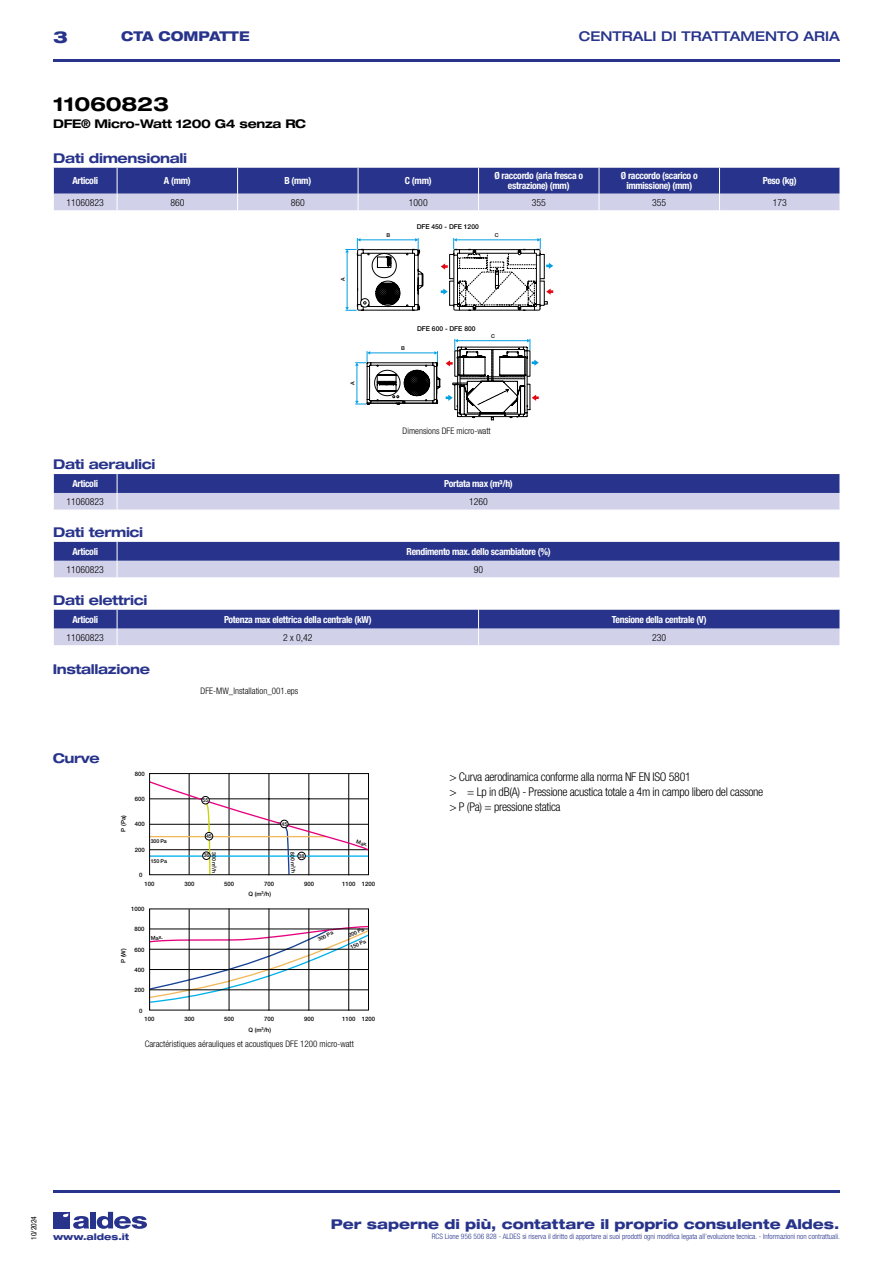
<style>
.page{position:relative;width:893px;height:1263px;background:#fff}
.page>*{position:absolute;margin:0;border:0;box-sizing:border-box;transform-origin:0 0}
.t1{font:700 expanded 19.5px "Helvetica Neue LT Std";letter-spacing:-.01em;color:#000}
.t2{font:800 expanded 16.5px "Helvetica Neue LT Std";color:#28348b}
.t3{font:700 expanded 13.5px "Helvetica Neue LT Std";letter-spacing:-.025em;color:#28348b}
.t4{font:800 expanded 13.5px "Helvetica Neue LT Std";color:#28348b}
.t5{font:500 expanded 13.5px "Helvetica Neue LT Std";color:#28348b}
.t6{font:800 expanded 13.5px "Helvetica Neue LT Std";color:#28348b;scale:.95 1}
.t7{font:300 condensed 12px/15px "Helvetica Neue LT Std";letter-spacing:-.025em;color:#000}
.t8{font:700 expanded 12px "Helvetica Neue LT Std";letter-spacing:-.025em;color:#000}
.t9{font:700 condensed 9.75px/10.5px "Helvetica Neue LT Std";letter-spacing:-.03em;color:#fff;text-align:center}
.t10{font:300 condensed 9.75px "Helvetica Neue";color:#000}
.t11{font:300 condensed 9px "Helvetica Neue LT Std";color:#000}
.t12{font:800 expanded 9px "Helvetica Neue LT Std";color:#28348b}
.t13{font:300 condensed 7.5px "Helvetica Neue LT Std";color:#28348b}
.t14{font:condensed 7.5px "Helvetica Neue LT Std";color:#000}
.t15{font:500 6.75px "Helvetica Neue";color:#000}
.t16{font:500 6px "Helvetica Neue";color:#000}
.t17{font:500 5.4px "Helvetica Neue";color:#000}
.t18{font:500 5.25px "Helvetica Neue";letter-spacing:-.025em;color:#000}
</style>
<div class="page">
<div style="left:53px;top:1212px;width:17px;height:16px;background:#28348b"></div>
<div style="left:90px;top:1212px;width:6px;height:16px;background:#28348b"></div>
<svg style="left:97px;top:1212px;width:50px;height:17px"></svg>
<svg style="left:63px;top:1213px;width:26px;height:16px"></svg>
<hr style="left:53px;top:59px;width:787px;height:2px;background:#28348b">
<hr style="left:53px;top:1190px;width:787px;height:2px;background:#28348b">
<svg style="left:53px;top:168px;width:787px;height:43px;background:#6f76b2"></svg>
<svg style="left:345px;top:238px;width:208px;height:73px"></svg>
<svg style="left:355px;top:339px;width:184px;height:81px"></svg>
<svg style="left:53px;top:474px;width:787px;height:36px;background:#797fb8"></svg>
<svg style="left:53px;top:542px;width:787px;height:36px;background:#7b80b9"></svg>
<svg style="left:53px;top:610px;width:787px;height:35px;background:#797fb8"></svg>
<svg style="left:149px;top:773px;width:220px;height:238px"></svg>
<div style="left:201px;top:796px;width:9px;height:8px;background:#fff;border:1px solid #000;border-radius:50%"></div>
<div style="left:205px;top:832px;width:8px;height:8px;background:#fff;border:1px solid #000;border-radius:50%"></div>
<div style="left:202px;top:851px;width:8px;height:9px;background:#fff;border:1px solid #000;border-radius:50%"></div>
<div style="left:297px;top:852px;width:9px;height:8px;background:#fff;border:1px solid #000;border-radius:50%"></div>
<div style="left:280px;top:820px;width:8px;height:8px;background:#fff;border:1px solid #000;border-radius:50%"></div>
<h2 class="t2" style="left:53px;top:26px;width:16px">3</h2>
<h3 class="t6" style="left:121px;top:28px;width:137px">CTA COMPATTE</h3>
<h3 class="t5" style="left:579px;top:28px;width:263px">CENTRALI DI TRATTAMENTO ARIA</h3>
<h1 class="t1" style="left:53px;top:92px;width:117px">11060823</h1>
<p class="t8" style="left:53px;top:116px;width:254px">DFE® Micro-Watt 1200 G4 senza RC</p>
<h3 class="t3" style="left:53px;top:150px;width:135px">Dati dimensionali</h3>
<p class="t9" style="left:72px;top:175px;width:27px">Articoli</p>
<p class="t9" style="left:164px;top:175px;width:28px">A (mm)</p>
<p class="t9" style="left:284px;top:175px;width:28px">B (mm)</p>
<p class="t9" style="left:405px;top:175px;width:28px">C (mm)</p>
<p class="t9" style="left:494px;top:170px;width:90px">Ø raccordo (aria fresca o estrazione) (mm)</p>
<p class="t9" style="left:621px;top:170px;width:78px">Ø raccordo (scarico o immissione) (mm)</p>
<p class="t9" style="left:763px;top:175px;width:35px">Peso (kg)</p>
<p class="t10" style="left:66px;top:197px;width:39px">11060823</p>
<p class="t10" style="left:170px;top:197px;width:16px">860</p>
<p class="t10" style="left:291px;top:197px;width:16px">860</p>
<p class="t10" style="left:409px;top:197px;width:20px">1000</p>
<p class="t10" style="left:532px;top:197px;width:16px">355</p>
<p class="t10" style="left:652px;top:197px;width:16px">355</p>
<p class="t10" style="left:773px;top:197px;width:16px">173</p>
<p class="t15" style="left:417px;top:223px;width:64px">DFE 450 - DFE 1200</p>
<p class="t17" style="left:387px;top:232px;width:5px">B</p>
<p class="t17" style="left:495px;top:232px;width:5px">C</p>
<p class="t17" style="left:340px;top:281px;width:5px;rotate:-90deg">A</p>
<p class="t17" style="left:349px;top:385px;width:5px;rotate:-90deg">A</p>
<p class="t17" style="left:401px;top:345px;width:5px">B</p>
<p class="t15" style="left:417px;top:324px;width:60px">DFE 600 - DFE 800</p>
<p class="t17" style="left:491px;top:333px;width:5px">C</p>
<p class="t11" style="left:402px;top:425px;width:90px">Dimensions DFE micro-watt</p>
<h3 class="t3" style="left:53px;top:455px;width:104px">Dati aeraulici</h3>
<p class="t9" style="left:72px;top:478px;width:27px">Articoli</p>
<p class="t9" style="left:444px;top:478px;width:70px">Portata max (m³/h)</p>
<p class="t10" style="left:66px;top:496px;width:39px">11060823</p>
<p class="t10" style="left:469px;top:496px;width:20px">1260</p>
<h3 class="t3" style="left:53px;top:524px;width:92px">Dati termici</h3>
<p class="t9" style="left:72px;top:546px;width:27px">Articoli</p>
<p class="t9" style="left:407px;top:546px;width:146px">Rendimento max. dello scambiatore (%)</p>
<p class="t10" style="left:66px;top:564px;width:39px">11060823</p>
<p class="t10" style="left:474px;top:564px;width:11px">90</p>
<h3 class="t3" style="left:53px;top:592px;width:96px">Dati elettrici</h3>
<p class="t9" style="left:72px;top:614px;width:27px">Articoli</p>
<p class="t9" style="left:224px;top:614px;width:149px">Potenza max elettrica della centrale (kW)</p>
<p class="t9" style="left:612px;top:614px;width:96px">Tensione della centrale (V)</p>
<p class="t10" style="left:66px;top:632px;width:39px">11060823</p>
<p class="t10" style="left:283px;top:632px;width:31px">2 x 0,42</p>
<p class="t10" style="left:652px;top:632px;width:16px">230</p>
<h3 class="t3" style="left:53px;top:661px;width:99px">Installazione</h3>
<p class="t11" style="left:201px;top:685px;width:99px">DFE-MW_Installation_001.eps</p>
<h3 class="t3" style="left:53px;top:750px;width:49px">Curve</h3>
<p class="t16" style="left:135px;top:770px;width:11px">800</p>
<p class="t16" style="left:120px;top:832px;width:18px;rotate:-90deg">P (Pa)</p>
<p class="t16" style="left:135px;top:795px;width:11px">600</p>
<p class="t16" style="left:135px;top:821px;width:11px">400</p>
<p class="t18" style="left:151px;top:837px;width:18px">300 Pa</p>
<p class="t16" style="left:135px;top:846px;width:11px">200</p>
<p class="t16" style="left:139px;top:871px;width:5px">0</p>
<p class="t18" style="left:151px;top:857px;width:18px">150 Pa</p>
<p class="t18" style="left:203px;top:797px;width:7px">55</p>
<p class="t18" style="left:206px;top:833px;width:7px">45</p>
<p class="t18" style="left:203px;top:852px;width:7px">36</p>
<p class="t18" style="left:299px;top:853px;width:7px">38</p>
<p class="t18" style="left:281px;top:821px;width:7px">45</p>
<p class="t18" style="left:295px;top:852px;width:22px;rotate:87deg">800 m<sup>3</sup>/h</p>
<p class="t18" style="left:217px;top:852px;width:22px;rotate:90deg">300 m<sup>3</sup>/h</p>
<p class="t18" style="left:357px;top:838px;width:13px;rotate:18deg">Max.</p>
<p class="t16" style="left:144px;top:880px;width:11px">100</p>
<p class="t16" style="left:184px;top:880px;width:11px">300</p>
<p class="t16" style="left:224px;top:880px;width:11px">500</p>
<p class="t16" style="left:264px;top:880px;width:11px">700</p>
<p class="t16" style="left:304px;top:880px;width:11px">900</p>
<p class="t16" style="left:342px;top:880px;width:34px">1100 1200</p>
<p class="t16" style="left:249px;top:890px;width:24px">Q (m<sup>3</sup>/h)</p>
<p class="t16" style="left:131px;top:905px;width:15px">1000</p>
<p class="t16" style="left:120px;top:963px;width:16px;rotate:-90deg">P (W)</p>
<p class="t16" style="left:135px;top:925px;width:11px">800</p>
<p class="t16" style="left:135px;top:966px;width:11px">400</p>
<p class="t18" style="left:151px;top:935px;width:13px;rotate:-5deg">Max.</p>
<p class="t18" style="left:317px;top:937px;width:18px;rotate:-28deg">300 Pa</p>
<p class="t16" style="left:135px;top:946px;width:11px">600</p>
<p class="t16" style="left:135px;top:986px;width:11px">200</p>
<p class="t16" style="left:139px;top:1007px;width:5px">0</p>
<p class="t18" style="left:348px;top:933px;width:18px;rotate:-23deg">200 Pa</p>
<p class="t18" style="left:350px;top:944px;width:18px;rotate:-24deg">150 Pa</p>
<p class="t16" style="left:144px;top:1015px;width:11px">100</p>
<p class="t16" style="left:184px;top:1015px;width:11px">300</p>
<p class="t16" style="left:224px;top:1015px;width:11px">500</p>
<p class="t16" style="left:264px;top:1015px;width:11px">700</p>
<p class="t16" style="left:304px;top:1015px;width:11px">900</p>
<p class="t16" style="left:342px;top:1015px;width:34px">1100 1200</p>
<p class="t16" style="left:249px;top:1026px;width:24px">Q (m<sup>3</sup>/h)</p>
<p class="t11" style="left:145px;top:1038px;width:211px">Caractéristiques aérauliques et acoustiques DFE 1200 micro-watt</p>
<p class="t7" style="left:449px;top:769px;width:315px">&gt; Curva aerodinamica conforme alla norma NF EN ISO 5801<br>&gt; = Lp in dB(A) - Pressione acustica totale a 4m in campo libero del cassone &gt; P (Pa) = pressione statica</p>
<p class="t14" style="left:29px;top:1240px;width:25px;rotate:-90deg">10/2024</p>
<h3 class="t4" style="left:331px;top:1215px;width:510px">Per saperne di più, contattare il proprio consulente Aldes.</h3>
<p class="t12" style="left:53px;top:1231px;width:78px">www.aldes.it</p>
<p class="t13" style="left:432px;top:1232px;width:410px">RCS Lione 956 506 828 - ALDES si riserva il diritto di apportare ai suoi prodotti ogni modifica legata all’evoluzione tecnica. - Informazioni non contrattuali.</p>
</div>
